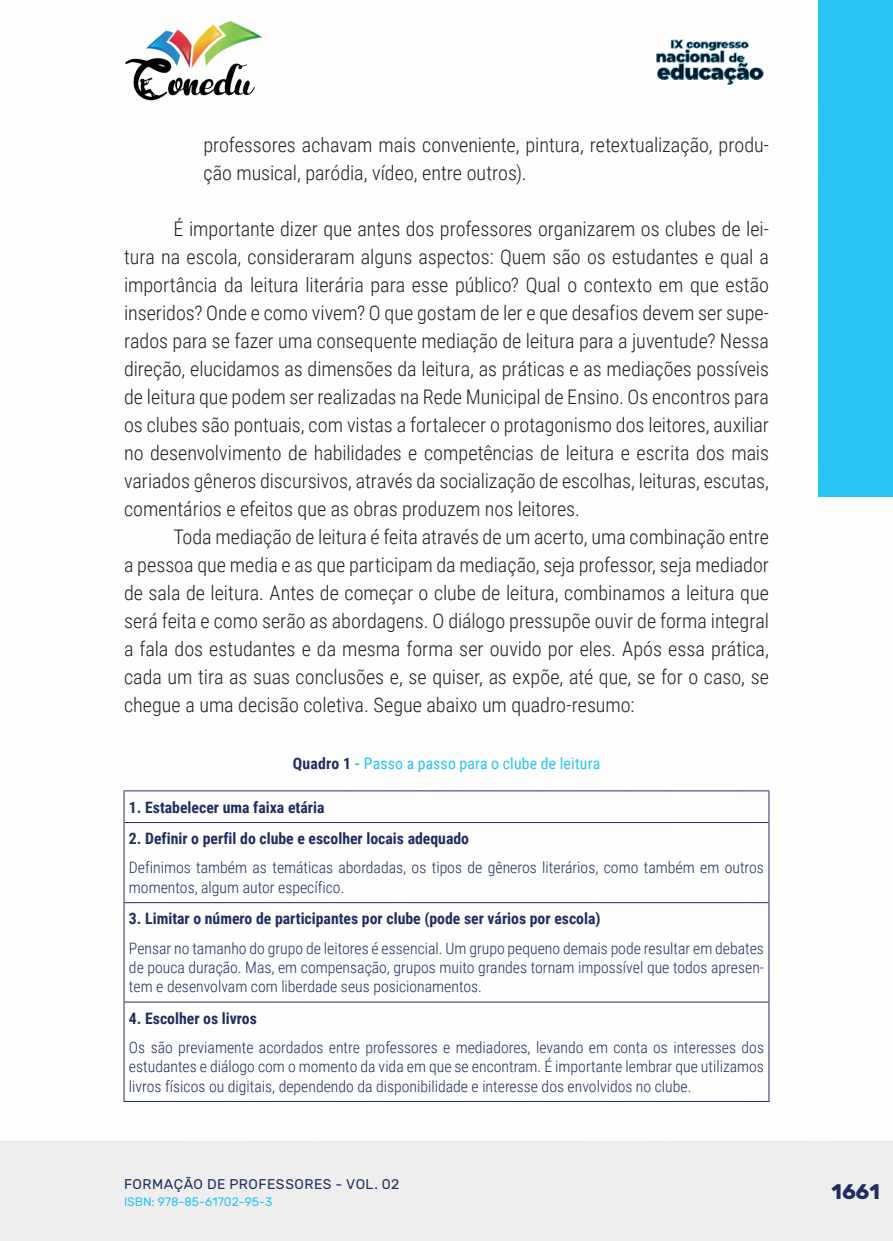
<style>
.page{position:relative;width:893px;height:1241px;background:#fff}
.page>*{position:absolute;margin:0;border:0;box-sizing:border-box;transform-origin:0 0}
.t1{font:700 21px "Rubik";color:#202d5e}
._9_CORPO{font:300 20.12px/28px "Roboto Condensed";color:#231f20;text-align:justify}
._20_CELULAS{font:300 15.75px/19.2px "Roboto Condensed";color:#202d5e;text-align:justify}
._20_CELULAS-2{font:700 15.75px "Roboto Condensed";color:#202d5e}
._14_LEGENDAS{font:15.75px "Roboto Condensed";letter-spacing:.01em;color:#29c4f3}
.t2{font:14px "Rubik";letter-spacing:.035em;color:#202d5e}
.t3{font:12.25px "Rubik";color:#29c4f3}
.s1{font-weight:700;color:#202d5e}
.s2{font-weight:700}
</style>
<div class="page">
<div style="left:0;top:1141px;width:893px;height:99px;background:#eeeeef"></div>
<div style="left:819px;top:0;width:74px;height:496px;background:#29c4f3"></div>
<img style="left:125px;top:20px;width:137px;height:81px">
<img style="left:656px;top:39px;width:108px;height:46px">
<hr style="left:124px;top:822px;width:644px;height:1px;background:#202d5e">
<hr style="left:124px;top:902px;width:644px;height:1px;background:#202d5e">
<hr style="left:124px;top:1001px;width:644px;height:1px;background:#202d5e">
<hr style="left:124px;top:1100px;width:645px;height:1px;background:#202d5e">
<hr style="left:124px;top:790px;width:645px;height:1px;background:#202d5e">
<hr style="left:124px;top:791px;width:1px;height:31px;background:#202d5e">
<hr style="left:768px;top:791px;width:1px;height:31px;background:#202d5e">
<hr style="left:124px;top:822px;width:1px;height:80px;background:#202d5e">
<hr style="left:768px;top:822px;width:1px;height:80px;background:#202d5e">
<hr style="left:124px;top:902px;width:1px;height:99px;background:#202d5e">
<hr style="left:768px;top:902px;width:1px;height:99px;background:#202d5e">
<hr style="left:124px;top:1001px;width:1px;height:99px;background:#202d5e">
<hr style="left:768px;top:1001px;width:1px;height:99px;background:#202d5e">
<p class="_9_CORPO" style="left:203px;top:130px;width:567px">professores achavam mais conveniente, pintura, retextualização, produ&shy;ção musical, paródia, vídeo, entre outros).</p>
<p class="_9_CORPO" style="left:124px;top:214px;width:646px;text-indent:50px">É importante dizer que antes dos professores organizarem os clubes de lei&shy;tura na escola, consideraram alguns aspectos: Quem são os estudantes e qual a importância da leitura literária para esse público? Qual o contexto em que estão inseridos? Onde e como vivem? O que gostam de ler e que desafios devem ser supe&shy;rados para se fazer uma consequente mediação de leitura para a juventude? Nessa direção, elucidamos as dimensões da leitura, as práticas e as mediações possíveis de leitura que podem ser realizadas na Rede Municipal de Ensino. Os encontros para os clubes são pontuais, com vistas a fortalecer o protagonismo dos leitores, auxiliar no desenvolvimento de habilidades e competências de leitura e escrita dos mais variados gêneros discursivos, através da socialização de escolhas, leituras, escutas, comentários e efeitos que as obras produzem nos leitores.</p>
<p class="_9_CORPO" style="left:124px;top:522px;width:646px;text-indent:50px">Toda mediação de leitura é feita através de um acerto, uma combinação entre a pessoa que media e as que participam da mediação, seja professor, seja mediador de sala de leitura. Antes de começar o clube de leitura, combinamos a leitura que será feita e como serão as abordagens. O diálogo pressupõe ouvir de forma integral a fala dos estudantes e da mesma forma ser ouvido por eles. Após essa prática, cada um tira as suas conclusões e, se quiser, as expõe, até que, se for o caso, se chegue a uma decisão coletiva. Segue abaixo um quadro-resumo:</p>
<p class="_14_LEGENDAS" style="left:293px;top:751px;width:309px"><span class="s1">Quadro 1</span> <span class="s2">-</span> Passo a passo para o clube de leitura</p>
<p class="_20_CELULAS-2" style="left:129px;top:795px;width:197px">1. Estabelecer uma faixa etária</p>
<p class="_20_CELULAS-2" style="left:129px;top:827px;width:342px">2. Definir o perfil do clube e escolher locais adequado</p>
<p class="_20_CELULAS" style="left:129px;top:857px;width:636px">Definimos também as temáticas abordadas, os tipos de gêneros literários, como também em outros momentos, algum autor específico.</p>
<p class="_20_CELULAS-2" style="left:129px;top:907px;width:473px">3. Limitar o número de participantes por clube (pode ser vários por escola)</p>
<p class="_20_CELULAS" style="left:129px;top:937px;width:636px">Pensar no tamanho do grupo de leitores é essencial. Um grupo pequeno demais pode resultar em debates de pouca duração. Mas, em compensação, grupos muito grandes tornam impossível que todos apresen&shy;tem e desenvolvam com liberdade seus posicionamentos.</p>
<p class="_20_CELULAS-2" style="left:129px;top:1006px;width:129px">4. Escolher os livros</p>
<p class="_20_CELULAS" style="left:129px;top:1036px;width:636px">Os são previamente acordados entre professores e mediadores, levando em conta os interesses dos estudantes e diálogo com o momento da vida em que se encontram. É importante lembrar que utilizamos livros físicos ou digitais, dependendo da disponibilidade e interesse dos envolvidos no clube.</p>
<p class="t2" style="left:124px;top:1175px;width:277px">FORMAÇÃO DE PROFESSORES - VOL. 02</p>
<p class="t3" style="left:124px;top:1194px;width:150px">ISBN: 978-85-61702-95-3</p>
<p class="t1" style="left:831px;top:1179px;width:50px">1661</p>
</div>
